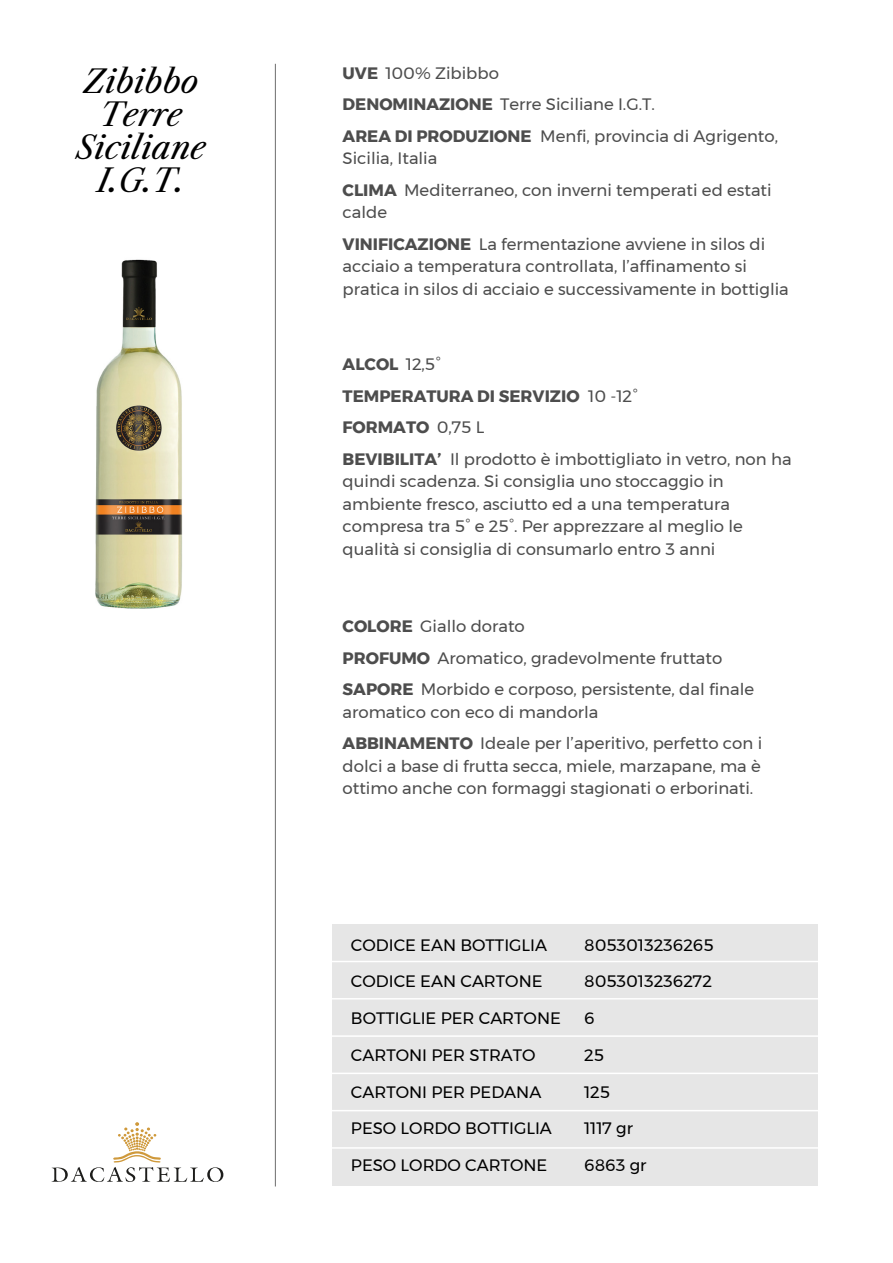
<style>
.page{position:relative;width:893px;height:1263px;background:#fff}
.page>*{position:absolute;margin:0;border:0;box-sizing:border-box;transform-origin:0 0}
.t1{font:italic 31.5px/33px "Libre Caslon Text";color:#000;text-align:center}
.t2{font:16.5px/31.5px "Montserrat";color:#4d4d4d}
.t3{font:16.5px "Montserrat";color:#000}
.s1{font-weight:700}
</style>
<div class="page">
<div style="left:332px;top:925px;width:485px;height:261px;background:#e6e6e6"></div>
<hr style="left:275px;top:64px;width:1px;height:1122px;background:#6e6e6e">
<svg style="left:52px;top:1122px;width:171px;height:60px"></svg>
<hr style="left:329px;top:961px;width:494px;height:1px;background:#fff">
<hr style="left:329px;top:998px;width:494px;height:1px;background:#fff">
<hr style="left:329px;top:1035px;width:494px;height:2px;background:#fff">
<hr style="left:329px;top:1072px;width:494px;height:2px;background:#fff">
<hr style="left:329px;top:1110px;width:494px;height:1px;background:#fff">
<hr style="left:329px;top:1147px;width:494px;height:2px;background:#fff">
<img style="left:95px;top:259px;width:88px;height:350px">
<h1 class="t1" style="left:76px;top:65px;width:132px">Zibibbo<br>Terre<br>Siciliane<br>I.G.T.</h1>
<p class="t2" style="left:343px;top:57px;width:437px"><span class="s1">UVE</span> 100% Zibibbo<br><span class="s1">DENOMINAZIONE</span> Terre Siciliane I.G.T.<br><span class="s1">AREA DI PRODUZIONE</span> Menfi, provincia di Agrigento,</p>
<p class="t2" style="left:343px;top:143px;width:431px">Sicilia, Italia<br><span class="s1">CLIMA</span> Mediterraneo, con inverni temperati ed estati</p>
<p class="t2" style="left:343px;top:197px;width:424px">calde<br><span class="s1">VINIFICAZIONE</span> La fermentazione avviene in silos di</p>
<p class="t2" style="left:343px;top:255px;width:448px;line-height:22.5px">acciaio a temperatura controllata, l’affinamento si pratica in silos di acciaio e successivamente in bottiglia</p>
<p class="t2" style="left:343px;top:349px;width:451px"><span class="s1">ALCOL</span> 12,5°<br><span class="s1">TEMPERATURA DI SERVIZIO</span> 10 -12°<br><span class="s1">FORMATO</span> 0,75 L<br><span class="s1">BEVIBILITA’</span> Il prodotto è imbottigliato in vetro, non ha</p>
<p class="t2" style="left:343px;top:470px;width:402px;line-height:22.5px">quindi scadenza. Si consiglia uno stoccaggio in ambiente fresco, asciutto ed a una temperatura compresa tra 5° e 25°. Per apprezzare al meglio le qualità si consiglia di consumarlo entro 3 anni</p>
<p class="t2" style="left:343px;top:610px;width:413px"><span class="s1">COLORE</span> Giallo dorato<br><span class="s1">PROFUMO</span> Aromatico, gradevolmente fruttato<br><span class="s1">SAPORE</span> Morbido e corposo, persistente, dal finale</p>
<p class="t2" style="left:343px;top:696px;width:421px">aromatico con eco di mandorla<br><span class="s1">ABBINAMENTO</span> Ideale per l’aperitivo, perfetto con i</p>
<p class="t2" style="left:343px;top:754px;width:420px;line-height:22.5px">dolci a base di frutta secca, miele, marzapane, ma è ottimo anche con formaggi stagionati o erborinati.</p>
<p class="t3" style="left:351px;top:932px;width:198px">CODICE EAN BOTTIGLIA</p>
<p class="t3" style="left:584px;top:932px;width:131px">8053013236265</p>
<p class="t3" style="left:351px;top:969px;width:193px">CODICE EAN CARTONE</p>
<p class="t3" style="left:584px;top:969px;width:129px">8053013236272</p>
<p class="t3" style="left:351px;top:1006px;width:211px">BOTTIGLIE PER CARTONE</p>
<p class="t3" style="left:584px;top:1006px;width:12px">6</p>
<p class="t3" style="left:351px;top:1042px;width:186px">CARTONI PER STRATO</p>
<p class="t3" style="left:584px;top:1042px;width:21px">25</p>
<p class="t3" style="left:351px;top:1079px;width:192px">CARTONI PER PEDANA</p>
<p class="t3" style="left:584px;top:1079px;width:27px">125</p>
<p class="t3" style="left:351px;top:1116px;width:202px">PESO LORDO BOTTIGLIA</p>
<p class="t3" style="left:584px;top:1116px;width:50px">1117 gr</p>
<p class="t3" style="left:351px;top:1153px;width:198px">PESO LORDO CARTONE</p>
<p class="t3" style="left:584px;top:1153px;width:64px">6863 gr</p>
</div>
